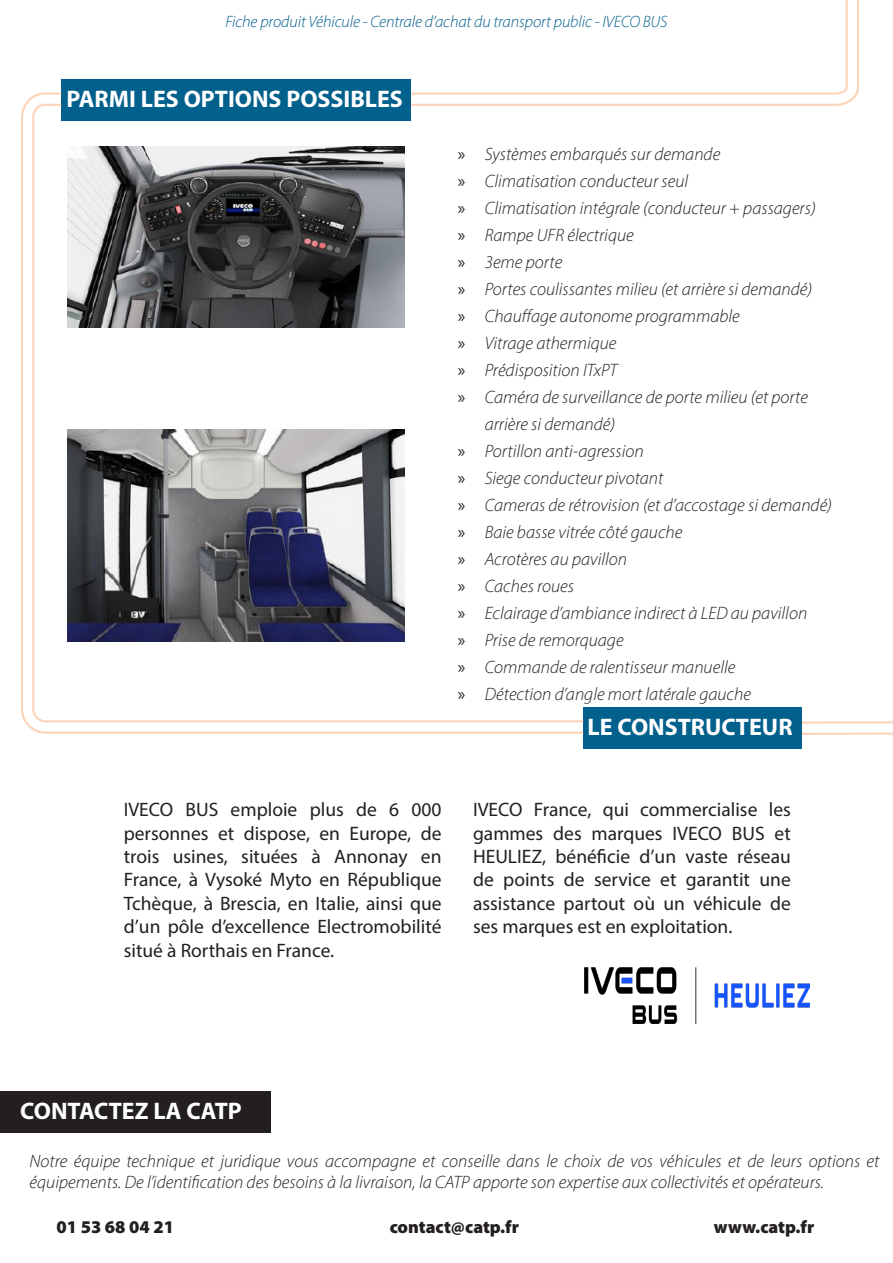
<style>
.page{position:relative;width:893px;height:1263px;background:#fff}
.page>*{position:absolute;margin:0;border:0;box-sizing:border-box;transform-origin:0 0}
.t1{font:700 24px "Myriad Pro";color:#fff}
.t2{font:19.5px/23.4px "Myriad Pro";color:#231f20;text-align:justify}
.t3{font:italic 18px/21.6px "Myriad Variable Concept";color:#231f20}
.t4{font:18px "Myriad Variable Concept";color:#231f20}
.t5{font:italic 16.5px "Myriad Variable Concept";letter-spacing:-.005em;color:#01608c}
.s1{font-family:"Myriad Pro";font-style:normal}
</style>
<div class="page">
<div style="left:583px;top:707px;width:219px;height:42px;background:#01608c"></div>
<div style="left:0;top:1091px;width:270px;height:42px;background:#231f20"></div>
<div style="left:61px;top:79px;width:350px;height:42px;background:#01608c"></div>
<svg style="left:586px;top:0;width:273px;height:106px"></svg>
<hr style="left:802px;top:721px;width:91px;height:3px;background:#f9a86f">
<hr style="left:802px;top:732px;width:91px;height:3px;background:#f9a86f">
<svg style="left:21px;top:92px;width:565px;height:642px"></svg>
<img style="left:584px;top:968px;width:225px;height:55px">
<img style="left:68px;top:146px;width:336px;height:182px">
<img style="left:67px;top:430px;width:337px;height:212px">
<p class="t5" style="left:225px;top:12px;width:443px">Fiche produit Véhicule - Centrale d’achat du transport public - IVECO BUS</p>
<p class="t1" style="left:66px;top:83px;width:338px">PARMI LES OPTIONS POSSIBLES</p>
<p class="t3" style="left:458px;top:143px;width:264px"><span class="s1">»</span> Systèmes embarqués sur demande</p>
<p class="t3" style="left:458px;top:170px;width:232px"><span class="s1">»</span> Climatisation conducteur seul</p>
<p class="t3" style="left:458px;top:197px;width:360px"><span class="s1">»</span> Climatisation intégrale (conducteur + passagers)</p>
<p class="t3" style="left:458px;top:224px;width:178px"><span class="s1">»</span> Rampe UFR électrique</p>
<p class="t3" style="left:458px;top:251px;width:106px"><span class="s1">»</span> 3eme porte</p>
<p class="t3" style="left:458px;top:278px;width:356px"><span class="s1">»</span> Portes coulissantes milieu (et arrière si demandé)</p>
<p class="t3" style="left:458px;top:305px;width:284px"><span class="s1">»</span> Chauffage autonome programmable</p>
<p class="t3" style="left:458px;top:332px;width:160px"><span class="s1">»</span> Vitrage athermique</p>
<p class="t3" style="left:458px;top:359px;width:161px"><span class="s1">»</span> Prédisposition ITxPT</p>
<p class="t3" style="left:485px;top:383px;width:325px;line-height:27px;text-indent:-27px"><span class="s1">»</span> Caméra de surveillance de porte milieu (et porte arrière si demandé)</p>
<p class="t3" style="left:458px;top:440px;width:188px"><span class="s1">»</span> Portillon anti-agression</p>
<p class="t3" style="left:458px;top:467px;width:207px"><span class="s1">»</span> Siege conducteur pivotant</p>
<p class="t3" style="left:458px;top:494px;width:376px"><span class="s1">»</span> Cameras de rétrovision (et d’accostage si demandé)</p>
<p class="t3" style="left:458px;top:521px;width:226px"><span class="s1">»</span> Baie basse vitrée côté gauche</p>
<p class="t3" style="left:458px;top:548px;width:171px"><span class="s1">»</span> Acrotères au pavillon</p>
<p class="t3" style="left:458px;top:575px;width:118px"><span class="s1">»</span> Caches roues</p>
<p class="t3" style="left:458px;top:602px;width:351px"><span class="s1">»</span> Eclairage d’ambiance indirect à LED au pavillon</p>
<p class="t3" style="left:458px;top:629px;width:167px"><span class="s1">»</span> Prise de remorquage</p>
<p class="t3" style="left:458px;top:656px;width:279px"><span class="s1">»</span> Commande de ralentisseur manuelle</p>
<p class="t3" style="left:458px;top:683px;width:295px"><span class="s1">»</span> Détection d’angle mort latérale gauche</p>
<p class="t1" style="left:587px;top:711px;width:207px">LE CONSTRUCTEUR</p>
<p class="t2" style="left:124px;top:798px;width:319px">IVECO BUS emploie plus de 6 000 personnes et dispose, en Europe, de trois usines, situées à Annonay en France, à Vysoké Myto en République Tchèque, à Brescia, en Italie, ainsi que d’un pôle d’excellence Electromobilité situé à Rorthais en France.</p>
<p class="t2" style="left:473px;top:798px;width:319px">IVECO France, qui commercialise les gammes des marques IVECO BUS et HEULIEZ, bénéficie d’un vaste réseau de points de service et garantit une assistance partout où un véhicule de ses marques est en exploitation.</p>
<p class="t1" style="left:20px;top:1095px;width:223px">CONTACTEZ LA CATP</p>
<p class="t3" style="left:30px;top:1150px;width:851px">Notre équipe technique et juridique vous accompagne et conseille dans le choix de vos véhicules et de leurs options et équipements. De l’identification des besoins à la livraison, la CATP apporte son expertise aux collectivités et opérateurs.</p>
<p class="t4" style="left:57px;top:1216px;width:119px">01 53 68 04 21</p>
<p class="t4" style="left:390px;top:1216px;width:131px">contact@catp.fr</p>
<p class="t4" style="left:714px;top:1216px;width:102px">www.catp.fr</p>
</div>
